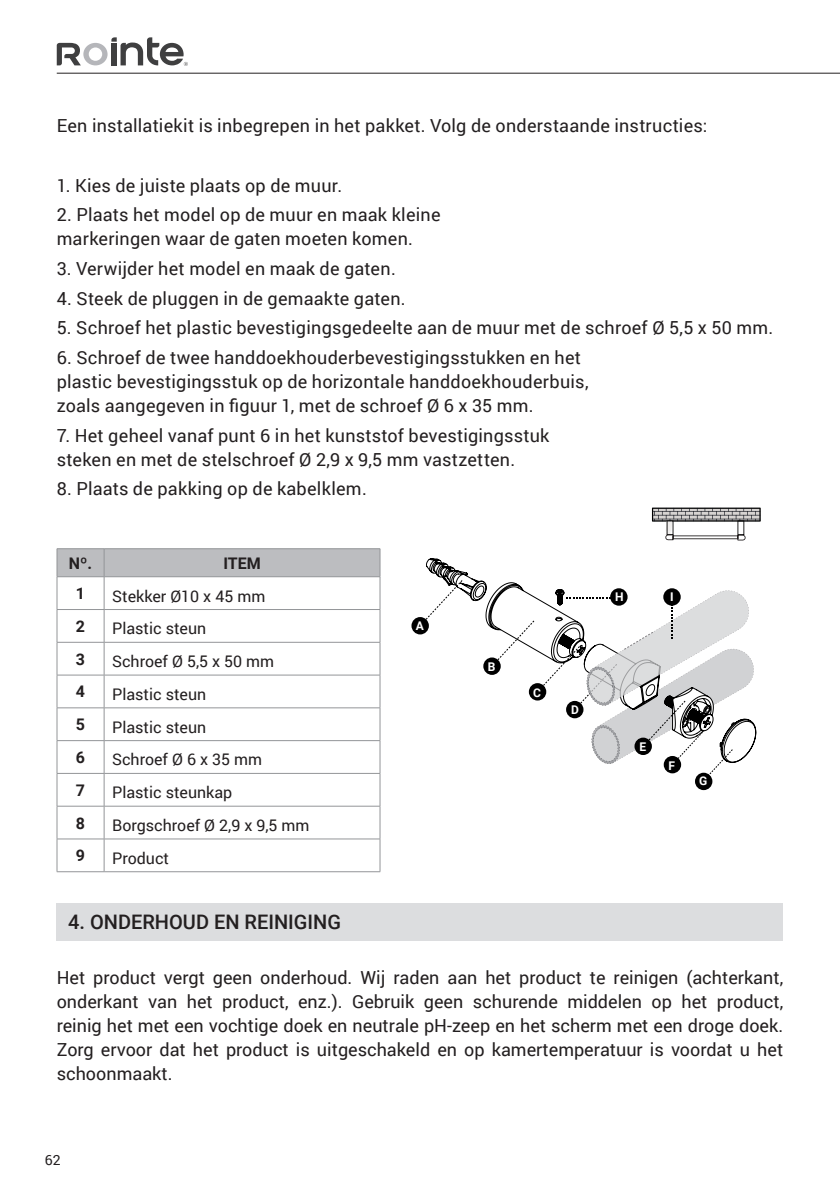
<style>
.page{position:relative;width:840px;height:1191px;background:#fff}
.page>*{position:absolute;margin:0;border:0;box-sizing:border-box;transform-origin:0 0}
.t1{font:500 20px "Roboto";color:#231f20}
.Body{font:18px/24px "Roboto";letter-spacing:.015em;color:#231f20}
.t2{font:16px "Roboto";color:#231f20}
.t3{font:700 16px "Roboto";color:#231f20}
.t4{font:14px "Roboto";color:#231f20}
.t5{font:700 12px "Roboto";color:#fff}
</style>
<div class="page">
<hr style="left:57px;top:73px;width:782px;height:1px;background:#231f20">
<svg style="left:57px;top:37px;width:131px;height:29px"></svg>
<hr style="left:57px;top:577px;width:1px;height:32px;background:#939598">
<hr style="left:104px;top:577px;width:1px;height:32px;background:#939598">
<hr style="left:379px;top:577px;width:1px;height:32px;background:#939598">
<hr style="left:57px;top:609px;width:47px;height:1px;background:#939598">
<hr style="left:57px;top:610px;width:1px;height:32px;background:#939598">
<hr style="left:104px;top:609px;width:276px;height:1px;background:#939598">
<hr style="left:104px;top:610px;width:1px;height:32px;background:#939598">
<hr style="left:379px;top:610px;width:1px;height:32px;background:#939598">
<hr style="left:57px;top:642px;width:47px;height:1px;background:#939598">
<hr style="left:57px;top:642px;width:1px;height:33px;background:#939598">
<hr style="left:104px;top:642px;width:276px;height:1px;background:#939598">
<hr style="left:104px;top:642px;width:1px;height:33px;background:#939598">
<hr style="left:379px;top:642px;width:1px;height:33px;background:#939598">
<hr style="left:57px;top:674px;width:47px;height:1px;background:#939598">
<hr style="left:57px;top:675px;width:1px;height:32px;background:#939598">
<hr style="left:104px;top:674px;width:276px;height:1px;background:#939598">
<hr style="left:104px;top:675px;width:1px;height:32px;background:#939598">
<hr style="left:379px;top:675px;width:1px;height:32px;background:#939598">
<hr style="left:57px;top:707px;width:47px;height:1px;background:#939598">
<hr style="left:57px;top:708px;width:1px;height:32px;background:#939598">
<hr style="left:104px;top:707px;width:276px;height:1px;background:#939598">
<hr style="left:104px;top:708px;width:1px;height:32px;background:#939598">
<hr style="left:379px;top:708px;width:1px;height:32px;background:#939598">
<hr style="left:57px;top:740px;width:47px;height:1px;background:#939598">
<hr style="left:57px;top:741px;width:1px;height:32px;background:#939598">
<hr style="left:104px;top:740px;width:276px;height:1px;background:#939598">
<hr style="left:104px;top:741px;width:1px;height:32px;background:#939598">
<hr style="left:379px;top:741px;width:1px;height:32px;background:#939598">
<hr style="left:57px;top:773px;width:47px;height:1px;background:#939598">
<hr style="left:57px;top:773px;width:1px;height:33px;background:#939598">
<hr style="left:104px;top:773px;width:276px;height:1px;background:#939598">
<hr style="left:104px;top:773px;width:1px;height:33px;background:#939598">
<hr style="left:379px;top:773px;width:1px;height:33px;background:#939598">
<hr style="left:57px;top:806px;width:47px;height:1px;background:#939598">
<hr style="left:57px;top:806px;width:1px;height:32px;background:#939598">
<hr style="left:104px;top:806px;width:276px;height:1px;background:#939598">
<hr style="left:104px;top:806px;width:1px;height:32px;background:#939598">
<hr style="left:379px;top:806px;width:1px;height:32px;background:#939598">
<hr style="left:57px;top:838px;width:47px;height:1px;background:#939598">
<hr style="left:57px;top:839px;width:1px;height:32px;background:#939598">
<hr style="left:104px;top:838px;width:276px;height:1px;background:#939598">
<hr style="left:104px;top:839px;width:1px;height:32px;background:#939598">
<hr style="left:379px;top:839px;width:1px;height:32px;background:#939598">
<hr style="left:57px;top:871px;width:47px;height:1px;background:#939598">
<hr style="left:104px;top:871px;width:276px;height:1px;background:#939598">
<hr style="left:57px;top:548px;width:47px;height:1px;background:#939598">
<hr style="left:104px;top:548px;width:276px;height:1px;background:#939598">
<div style="left:57px;top:549px;width:323px;height:27px;background:#bcbdc0"></div>
<hr style="left:57px;top:576px;width:47px;height:1px;background:#939598">
<hr style="left:104px;top:576px;width:276px;height:1px;background:#939598">
<div style="left:57px;top:903px;width:725px;height:37px;background:#dcdddf"></div>
<svg style="left:651px;top:507px;width:109px;height:33px"></svg>
<svg style="left:426px;top:558px;width:329px;height:188px"></svg>
<svg style="left:609px;top:588px;width:18px;height:17px"></svg>
<svg style="left:422px;top:580px;width:40px;height:48px"></svg>
<svg style="left:490px;top:590px;width:263px;height:194px"></svg>
<div style="left:411px;top:617px;width:17px;height:17px;background:#000;border-radius:50%"></div>
<div style="left:483px;top:657px;width:17px;height:18px;background:#000;border-radius:50%"></div>
<div style="left:528px;top:683px;width:18px;height:17px;background:#000;border-radius:50%"></div>
<div style="left:634px;top:737px;width:17px;height:18px;background:#000;border-radius:50%"></div>
<div style="left:565px;top:701px;width:18px;height:17px;background:#000;border-radius:50%"></div>
<div style="left:663px;top:756px;width:17px;height:17px;background:#000;border-radius:50%"></div>
<div style="left:694px;top:772px;width:18px;height:18px;background:#000;border-radius:50%"></div>
<div style="left:663px;top:588px;width:17px;height:17px;background:#000;border-radius:50%"></div>
<p class="Body" style="left:57px;top:113px;width:651px">Een installatiekit is inbegrepen in het pakket. Volg de onderstaande instructies:</p>
<p class="Body" style="left:57px;top:173px;width:287px">1. Kies de juiste plaats op de muur.</p>
<p class="Body" style="left:57px;top:202px;width:385px">2. Plaats het model op de muur en maak kleine markeringen waar de gaten moeten komen.</p>
<p class="Body" style="left:57px;top:256px;width:340px">3. Verwijder het model en maak de gaten.</p>
<p class="Body" style="left:57px;top:285px;width:350px">4. Steek de pluggen in de gemaakte gaten.</p>
<p class="Body" style="left:57px;top:315px;width:717px">5. Schroef het plastic bevestigingsgedeelte aan de muur met de schroef Ø 5,5 x 50 mm.</p>
<p class="Body" style="left:57px;top:345px;width:533px">6. Schroef de twee handdoekhouderbevestigingsstukken en het plastic bevestigingsstuk op de horizontale handdoekhouderbuis, zoals aangegeven in figuur 1, met de schroef Ø 6 x 35 mm.</p>
<p class="Body" style="left:57px;top:422px;width:494px">7. Het geheel vanaf punt 6 in het kunststof bevestigingsstuk steken en met de stelschroef Ø 2,9 x 9,5 mm vastzetten.</p>
<p class="Body" style="left:57px;top:476px;width:311px">8. Plaats de pakking op de kabelklem.</p>
<p class="t3" style="left:69px;top:552px;width:25px">Nº.</p>
<p class="t3" style="left:223px;top:552px;width:39px">ITEM</p>
<p class="t3" style="left:76px;top:582px;width:11px">1</p>
<p class="t2" style="left:112px;top:584px;width:155px">Stekker Ø10 x 45 mm</p>
<p class="t3" style="left:76px;top:615px;width:11px">2</p>
<p class="t2" style="left:112px;top:617px;width:96px">Plastic steun</p>
<p class="t3" style="left:76px;top:648px;width:11px">3</p>
<p class="t2" style="left:112px;top:650px;width:163px">Schroef Ø 5,5 x 50 mm</p>
<p class="t3" style="left:76px;top:680px;width:11px">4</p>
<p class="t2" style="left:112px;top:683px;width:96px">Plastic steun</p>
<p class="t3" style="left:76px;top:713px;width:11px">5</p>
<p class="t2" style="left:112px;top:715px;width:96px">Plastic steun</p>
<p class="t3" style="left:76px;top:746px;width:11px">6</p>
<p class="t2" style="left:112px;top:748px;width:151px">Schroef Ø 6 x 35 mm</p>
<p class="t3" style="left:76px;top:779px;width:11px">7</p>
<p class="t2" style="left:112px;top:781px;width:122px">Plastic steunkap</p>
<p class="t3" style="left:76px;top:811px;width:11px">8</p>
<p class="t2" style="left:112px;top:814px;width:199px">Borgschroef Ø 2,9 x 9,5 mm</p>
<p class="t3" style="left:76px;top:844px;width:11px">9</p>
<p class="t2" style="left:112px;top:847px;width:58px">Product</p>
<p class="t5" style="left:415px;top:617px;width:10px">A</p>
<p class="t5" style="left:487px;top:658px;width:9px">B</p>
<p class="t5" style="left:533px;top:684px;width:9px">C</p>
<p class="t5" style="left:571px;top:701px;width:9px">D</p>
<p class="t5" style="left:614px;top:588px;width:10px">H</p>
<p class="t5" style="left:669px;top:588px;width:5px">I</p>
<p class="t5" style="left:639px;top:738px;width:8px">E</p>
<p class="t5" style="left:668px;top:757px;width:8px">F</p>
<p class="t5" style="left:698px;top:772px;width:10px">G</p>
<p class="t1" style="left:68px;top:908px;width:274px">4. ONDERHOUD EN REINIGING</p>
<p class="Body" style="left:57px;top:964px;width:727px;text-align:justify">Het product vergt geen onderhoud. Wij raden aan het product te reinigen (achterkant, onderkant van het product, enz.). Gebruik geen schurende middelen op het product, reinig het met een vochtige doek en neutrale pH-zeep en het scherm met een droge doek.<br>Zorg ervoor dat het product is uitgeschakeld en op kamertemperatuur is voordat u het schoonmaakt.</p>
<p class="t4" style="left:45px;top:1150px;width:17px">62</p>
</div>
